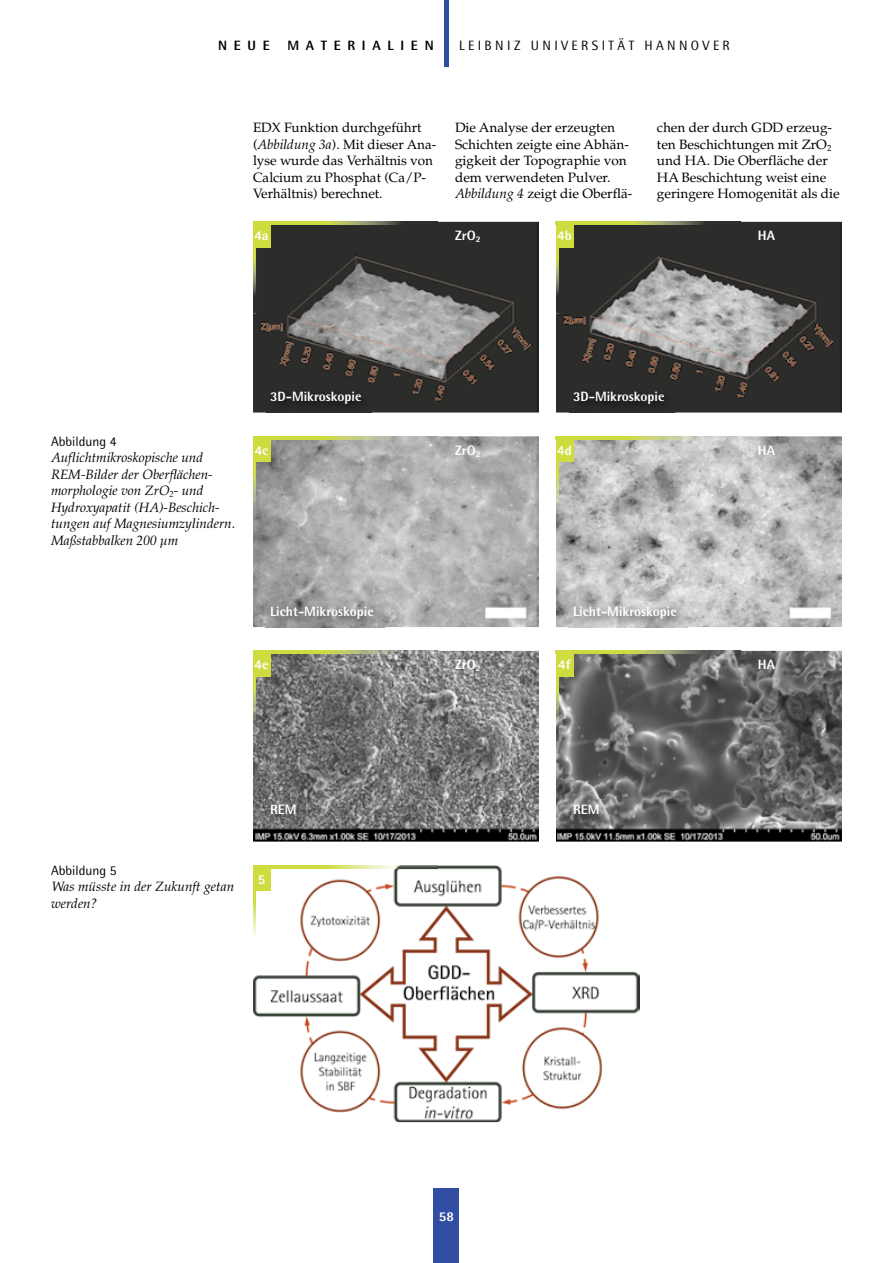
<style>
.page{position:relative;width:893px;height:1263px;background:#fff}
.page>*{position:absolute;margin:0;border:0;box-sizing:border-box;transform-origin:0 0}
.t1{font:13.5px/16.5px "Palatino";color:#000}
.t2{font:italic 13.5px/16.5px "Palatino";color:#000}
.t3{font:800 13.5px "Rotis Semi Sans";color:#fff}
.t4{font:13.5px "Rotis Semi Sans";letter-spacing:.25em;color:#000}
.t5{font:800 13.5px "Rotis Semi Sans";letter-spacing:.5em;color:#000}
.s1{font-style:italic}
</style>
<div class="page">
<div style="left:444px;top:0;width:5px;height:66px;background:#314ea3"></div>
<div style="left:434px;top:1188px;width:25px;height:75px;background:#314ea3"></div>
<img style="left:253px;top:865px;width:387px;height:257px">
<img style="left:253px;top:222px;width:286px;height:190px">
<img style="left:556px;top:222px;width:286px;height:190px">
<img style="left:253px;top:651px;width:286px;height:191px">
<img style="left:556px;top:651px;width:286px;height:191px">
<img style="left:253px;top:436px;width:286px;height:191px">
<img style="left:556px;top:436px;width:286px;height:191px">
<img style="left:253px;top:248px;width:3px;height:66px">
<img style="left:270px;top:222px;width:168px;height:3px">
<div style="left:253px;top:222px;width:17px;height:26px;background:#cedc40"></div>
<img style="left:556px;top:248px;width:3px;height:66px">
<img style="left:573px;top:222px;width:168px;height:3px">
<div style="left:556px;top:222px;width:17px;height:26px;background:#cedc40"></div>
<img style="left:253px;top:462px;width:3px;height:66px">
<img style="left:270px;top:436px;width:168px;height:3px">
<div style="left:253px;top:436px;width:17px;height:26px;background:#cedc40"></div>
<img style="left:556px;top:462px;width:3px;height:66px">
<img style="left:573px;top:436px;width:168px;height:3px">
<div style="left:556px;top:436px;width:17px;height:26px;background:#cedc40"></div>
<img style="left:253px;top:677px;width:3px;height:66px">
<img style="left:270px;top:651px;width:168px;height:3px">
<div style="left:253px;top:651px;width:17px;height:26px;background:#cedc40"></div>
<img style="left:556px;top:677px;width:3px;height:66px">
<img style="left:573px;top:651px;width:168px;height:3px">
<div style="left:556px;top:651px;width:17px;height:26px;background:#cedc40"></div>
<img style="left:253px;top:891px;width:3px;height:66px">
<img style="left:270px;top:865px;width:168px;height:3px">
<div style="left:253px;top:865px;width:17px;height:26px;background:#cedc40"></div>
<img style="left:266px;top:601px;width:118px;height:27px">
<img style="left:569px;top:601px;width:118px;height:27px">
<img style="left:266px;top:799px;width:41px;height:26px">
<img style="left:569px;top:799px;width:41px;height:26px">
<div style="left:266px;top:387px;width:106px;height:26px;background:#292928"></div>
<div style="left:569px;top:387px;width:106px;height:26px;background:#292928"></div>
<p class="t5" style="left:218px;top:36px;width:53px">Neue</p>
<p class="t5" style="left:287px;top:36px;width:148px">MaterialieN</p>
<p class="t4" style="left:459px;top:37px;width:272px">LEIBNIZ UNIVERSITÄT HANNOVER</p>
<p class="t1" style="left:253px;top:119px;width:185px">EDX Funktion durchgeführt (<span class="s1">Abbildung 3a</span>). Mit dieser Ana&shy;lyse wurde das Verhältnis von<br>Calcium zu Phosphat (Ca/P-<br>Verhältnis) berechnet.</p>
<p class="t1" style="left:455px;top:119px;width:179px">Die Analyse der erzeugten<br>Schichten zeigte eine Abhän&shy;gigkeit der Topographie von dem verwendeten Pulver.<br><span class="s1">Abbildung 4</span> zeigt die Oberflä-</p>
<p class="t1" style="left:657px;top:119px;width:184px">chen der durch GDD erzeug&shy;ten Beschichtungen mit ZrO<sub>2 </sub>und HA. Die Oberfläche der<br>HA Beschichtung weist eine geringere Homogenität als die</p>
<p class="t3" style="left:455px;top:227px;width:27px">ZrO<sub>2</sub></p>
<p class="t3" style="left:758px;top:227px;width:19px">Ha</p>
<p class="t3" style="left:254px;top:227px;width:16px">4a</p>
<p class="t3" style="left:557px;top:227px;width:16px">4b</p>
<p class="t4" style="left:51px;top:433px;width:67px">ABBILDUNG 4</p>
<p class="t2" style="left:51px;top:449px;width:186px">Auflichtmikroskopische und<br>REM-Bilder der Oberflächen&shy;morphologie von ZrO<sub>2</sub>- und<br>Hydroxy apatit (HA)-Beschich&shy;tungen auf Magnesiumzylindern.<br>Maßstabbalken 200 µm</p>
<p class="t3" style="left:270px;top:388px;width:93px">3D-Mikroskopie</p>
<p class="t3" style="left:573px;top:388px;width:93px">3D-Mikroskopie</p>
<p class="t3" style="left:455px;top:441px;width:27px">ZrO<sub>2</sub></p>
<p class="t3" style="left:758px;top:441px;width:19px">Ha</p>
<p class="t3" style="left:255px;top:441px;width:15px">4c</p>
<p class="t3" style="left:557px;top:441px;width:16px">4d</p>
<p class="t3" style="left:270px;top:603px;width:105px">licht-Mikroskopie</p>
<p class="t3" style="left:573px;top:603px;width:105px">licht-Mikroskopie</p>
<p class="t3" style="left:455px;top:656px;width:27px">ZrO<sub>2</sub></p>
<p class="t3" style="left:758px;top:656px;width:19px">Ha</p>
<p class="t3" style="left:254px;top:656px;width:16px">4e</p>
<p class="t3" style="left:558px;top:656px;width:14px">4f</p>
<p class="t4" style="left:51px;top:862px;width:67px">ABBILDUNG 5</p>
<p class="t2" style="left:51px;top:878px;width:185px">Was müsste in der Zukunft getan werden?</p>
<p class="t3" style="left:270px;top:801px;width:28px">reM</p>
<p class="t3" style="left:573px;top:801px;width:28px">reM</p>
<p class="t3" style="left:258px;top:870px;width:9px">5</p>
<p class="t3" style="left:439px;top:1208px;width:17px">58</p>
</div>
